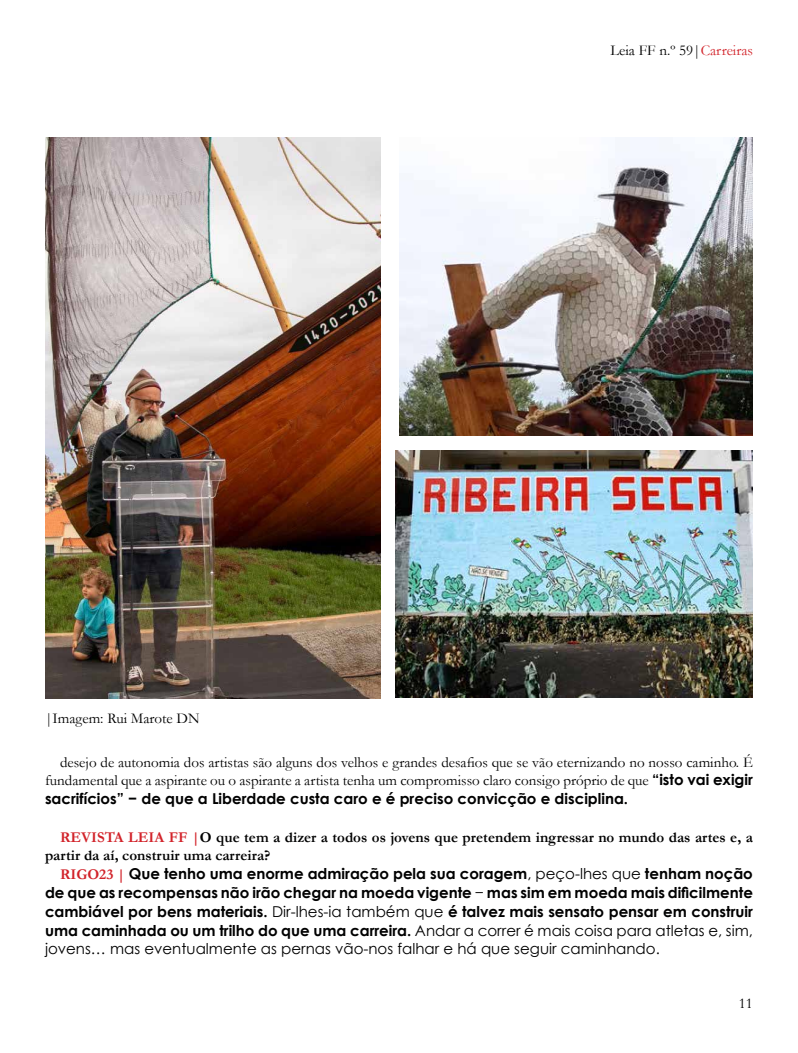
<style>
.page{position:relative;width:798px;height:1053px;background:#fff}
.page>*{position:absolute;margin:0;border:0;box-sizing:border-box;transform-origin:0 0}
.t1{font:700 15px/18.8px "Century Gothic";color:#000101;text-align:justify}
.t2{font:15px/18.8px "Garamond";color:#000101;text-align:right}
.t3{font:700 15px/18.8px "Garamond";color:#000101}
.t4{font:15px "Garamond";color:#000}
.s1{color:#d2232a}
.s2{font-family:"Century Gothic";font-weight:700}
.s3{font-family:"Garamond";color:#d2232a}
.s4{font-weight:400}
</style>
<div class="page">
<img style="left:395px;top:450px;width:357px;height:247px">
<img style="left:399px;top:137px;width:353px;height:298px">
<img style="left:45px;top:137px;width:335px;height:561px">
<p class="t4" style="left:45px;top:708px;width:156px">|Imagem: Rui Marote DN</p>
<p class="t4" style="left:610px;top:40px;width:144px">Leia FF n.º 59|<span class="s1">Carreiras</span></p>
<p class="t2" style="left:45px;top:752px;width:709px">desejo de autonomia dos artistas são alguns dos velhos e grandes desafios que se vão eternizando no nosso caminho. É fundamental que a aspirante ou o aspirante a artista tenha um compromisso claro consigo próprio de que <span class="s2">“isto vai exigir</span></p>
<p class="t1" style="left:45px;top:788px;width:584px">sacrifícios” − de que a Liberdade custa caro e é preciso convicção e disciplina.</p>
<p class="t3" style="left:45px;top:827px;width:709px;text-indent:15px"><span class="s1">REVISTA LEIA FF |</span>O que tem a dizer a todos os jovens que pretendem ingressar no mundo das artes e, a partir da aí, construir uma carreira?</p>
<p class="t1" style="left:45px;top:863px;width:709px;text-indent:15px"><span class="s3">RIGO23 |</span> Que tenho uma enorme admiração pela sua coragem<span class="s4">, peço-lhes que</span> tenham noção de que as recompensas não irão chegar na moeda vigente <span class="s4">−</span> mas sim em moeda mais dificilmente cambiável por bens materiais. <span class="s4">Dir-lhes-ia também que</span> é talvez mais sensato pensar em construir uma caminhada ou um trilho do que uma carreira. <span class="s4">Andar a correr é mais coisa para atletas e, sim, jovens… mas eventualmente as pernas vão-nos falhar e há que seguir caminhando.</span></p>
<p class="t4" style="left:738px;top:993px;width:16px">11</p>
</div>
